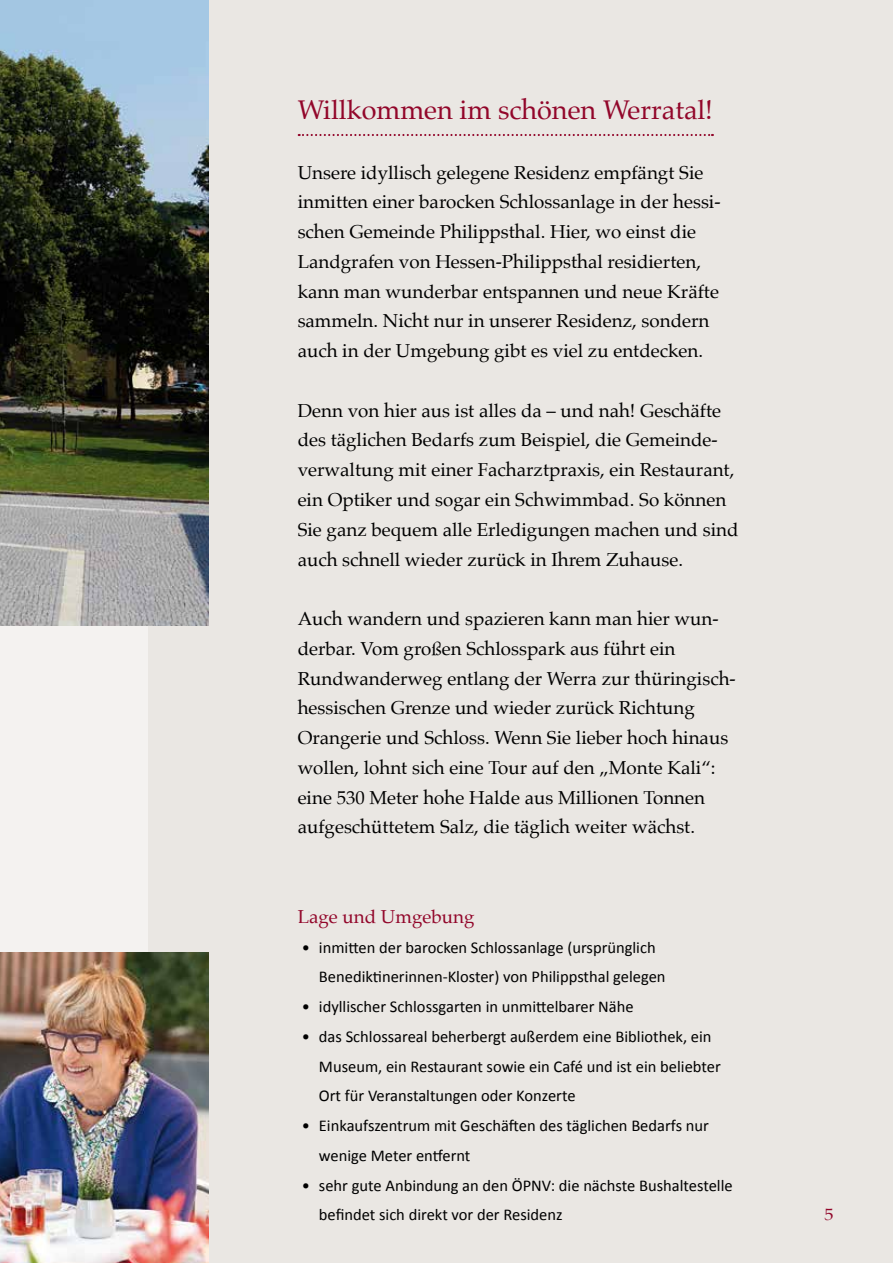
<style>
.page{position:relative;width:893px;height:1263px;background:#f4f2f0}
.page>*{position:absolute;margin:0;border:0;box-sizing:border-box;transform-origin:0 0}
.t1{font:27px "Palatino";color:#92062a}
.t2{font:18.75px/29.7px "Palatino";color:#000}
.t3{font:18.75px "Palatino";color:#92062a}
.t4{font:16.5px/29.7px "Calibri";color:#000}
.t5{font:16.5px "Palatino";color:#92062a;scale:1.09 1}
</style>
<div class="page">
<div style="left:149px;top:0;width:744px;height:1263px;background:#eae7e3"></div>
<img style="left:0;top:952px;width:208px;height:311px">
<img style="left:0;top:0;width:208px;height:625px">
<svg style="left:299px;top:134px;width:414px;height:2px"></svg>
<h1 class="t1" style="left:298px;top:87px;width:417px">Willkommen im schönen Werratal!</h1>
<p class="t2" style="left:298px;top:157px;width:424px">Unsere idyllisch gelegene Residenz empfängt Sie inmitten einer barocken Schlossanlage in der hessi&shy;schen Gemeinde Philippsthal. Hier, wo einst die Landgrafen von Hessen-Philippsthal residierten, kann man wunderbar entspannen und neue Kräfte sammeln. Nicht nur in unserer Residenz, sondern auch in der Umgebung gibt es viel zu entdecken.</p>
<p class="t2" style="left:298px;top:395px;width:442px">Denn von hier aus ist alles da – und nah! Geschäfte des täglichen Bedarfs zum Beispiel, die Gemeinde&shy;verwaltung mit einer Facharztpraxis, ein Restaurant, ein Optiker und sogar ein Schwimmbad. So können Sie ganz bequem alle Erledigungen machen und sind auch schnell wieder zurück in Ihrem Zuhause.</p>
<p class="t2" style="left:298px;top:604px;width:440px">Auch wandern und spazieren kann man hier wun&shy;derbar. Vom großen Schlosspark aus führt ein Rundwanderweg entlang der Werra zur thüringisch&shy;hessischen Grenze und wieder zurück Richtung Orangerie und Schloss. Wenn Sie lieber hoch hinaus wollen, lohnt sich eine Tour auf den „Monte Kali“: eine 530 Meter hohe Halde aus Millionen Tonnen aufgeschüttetem Salz, die täglich weiter wächst.</p>
<p class="t3" style="left:298px;top:901px;width:178px">Lage und Umgebung</p>
<p class="t4" style="left:319px;top:932px;width:348px;text-indent:-17px">• inmitten der barocken Schlossanlage (ursprünglich<br>Benediktinerinnen-Kloster) von Philippsthal gelegen</p>
<p class="t4" style="left:302px;top:992px;width:333px">• idyllischer Schlossgarten in unmittelbarer Nähe</p>
<p class="t4" style="left:319px;top:1021px;width:403px;text-indent:-17px">• das Schlossareal beherbergt außerdem eine Bibliothek, ein<br>Museum, ein Restaurant sowie ein Café und ist ein beliebter<br>Ort für Veranstaltungen oder Konzerte</p>
<p class="t4" style="left:319px;top:1111px;width:391px;text-indent:-17px">• Einkaufszentrum mit Geschäften des täglichen Bedarfs nur wenige Meter entfernt</p>
<p class="t4" style="left:319px;top:1170px;width:415px;text-indent:-17px">• sehr gute Anbindung an den ÖPNV: die nächste Bushaltestelle befindet sich direkt vor der Residenz</p>
<p class="t5" style="left:824px;top:1201px;width:10px">5</p>
</div>
